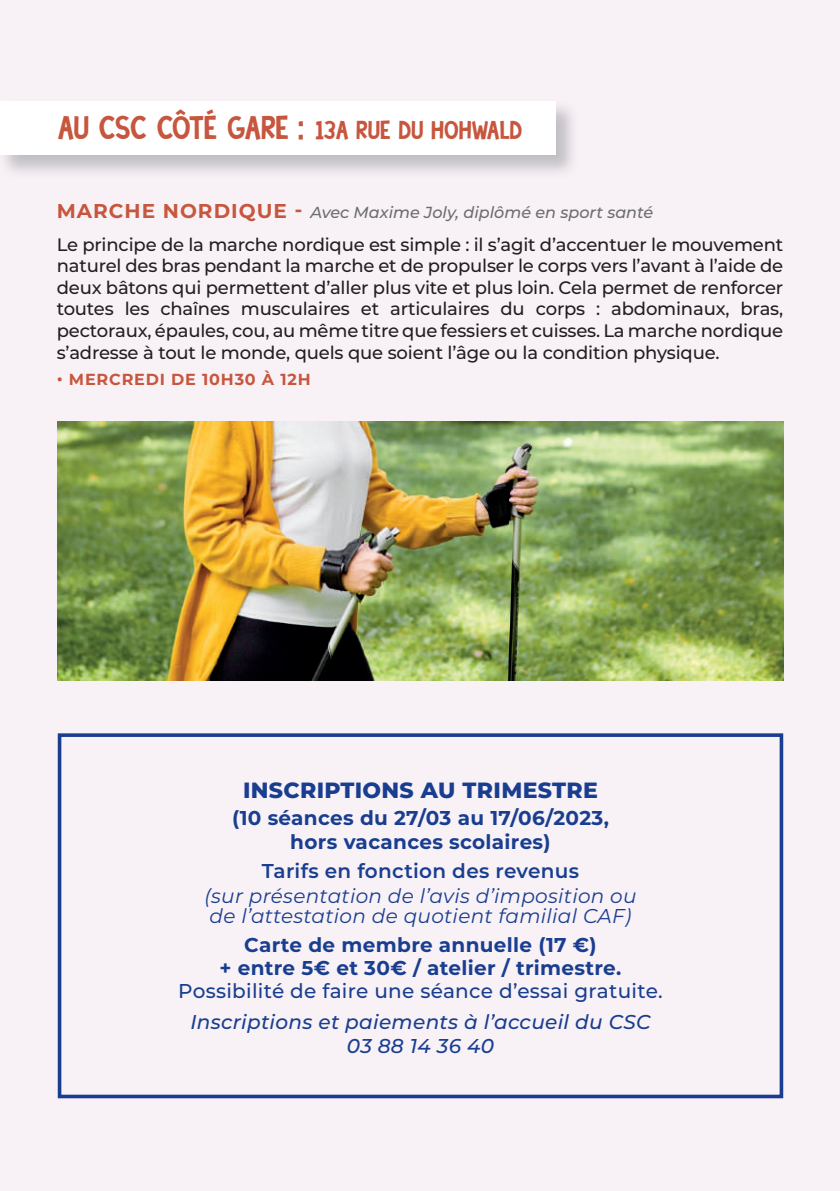
<style>
.page{position:relative;width:840px;height:1191px;background:#fff}
.page>*{position:absolute;margin:0;border:0;box-sizing:border-box;transform-origin:0 0}
.t1{font:25.8px "Lazy Sunday";color:#c7563e}
.t2{font:800 22px "Montserrat";letter-spacing:.015em;color:#193e90}
.t3{font:700 20px/24px "Montserrat";letter-spacing:.015em;color:#193e90;text-align:center}
.t4{font:italic 20px/19.4px "Montserrat";letter-spacing:.015em;color:#193e90}
.t5{font:italic 500 20px/24px "Montserrat";letter-spacing:.015em;color:#193e90;text-align:center}
.t6{font:500 20px "Montserrat";letter-spacing:.015em;color:#193e90}
.t7{font:600 20px "Montserrat";letter-spacing:.015em;color:#193e90}
.t8{font:500 18px/21.6px "Montserrat";letter-spacing:-.01em;color:#231f20;text-align:justify}
.t9{font:italic 500 16px "Montserrat";color:#6c6d70}
.t10{font:700 16px "Montserrat";letter-spacing:.05em;color:#c7563e}
.s1{font-size:32.8px}
.s2{font-weight:700;font-style:normal;font-size:20px;color:#c7563e}
.s3{font-weight:700;font-style:normal;font-size:20px;color:#c7573e}
</style>
<div class="page">
<div style="left:0;top:0;width:839px;height:1191px;background:#f8f1f6"></div>
<div style="left:58px;top:733px;width:724px;height:365px;border:4px solid #193e90"></div>
<img style="left:0;top:100px;width:579px;height:78px">
<div style="left:0;top:101px;width:555px;height:53px;background:#fff"></div>
<img style="left:58px;top:421px;width:724px;height:259px">
<svg style="left:58px;top:377px;width:4px;height:4px"></svg>
<h1 class="t1" style="left:58px;top:114px;width:465px"><span class="s1">AU CSC CÔTÉ GARE :</span> 13A RUE DU HOHWALD</h1>
<p class="t9" style="left:57px;top:201px;width:597px"><span class="s2">MARCH</span><span class="s3">E NO</span><span class="s2">RDIQUE -</span> Avec Maxime Joly, diplômé en sport santé</p>
<p class="t8" style="left:57px;top:233px;width:727px">Le principe de la marche nordique est simple : il s’agit d’accentuer le mouvement naturel des bras pendant la marche et de propulser le corps vers l’avant à l’aide de deux bâtons qui permettent d’aller plus vite et plus loin. Cela permet de renforcer toutes les chaînes musculaires et articulaires du corps : abdominaux, bras, pectoraux, épaules, cou, au même titre que fessiers et cuisses. La marche nordique s’adresse à tout le monde, quels que soient l’âge ou la condition physique.</p>
<p class="t10" style="left:69px;top:367px;width:243px">MERCREDI DE 10H30 À 12H</p>
<p class="t2" style="left:243px;top:773px;width:356px">INSCRIPTIONS AU TRIMESTRE</p>
<p class="t3" style="left:232px;top:804px;width:378px">(10 séances du 27/03 au 17/06/2023, hors vacances scolaires)</p>
<p class="t7" style="left:261px;top:856px;width:319px">Tarifs en fonction des revenus</p>
<p class="t4" style="left:204px;top:885px;width:433px">(sur présentation de l’avis d’imposition ou de l’attestation de quotient familial CAF)</p>
<p class="t3" style="left:219px;top:932px;width:403px;line-height:23.2px">Carte de membre annuelle (17 €)<br>+ entre 5€ et 30€ / atelier / trimestre.</p>
<p class="t6" style="left:178px;top:977px;width:486px">Possibilité de faire une séance d’essai gratuite.</p>
<p class="t5" style="left:190px;top:1009px;width:461px">Inscriptions et paiements à l’accueil du CSC<br>03 88 14 36 40</p>
</div>
